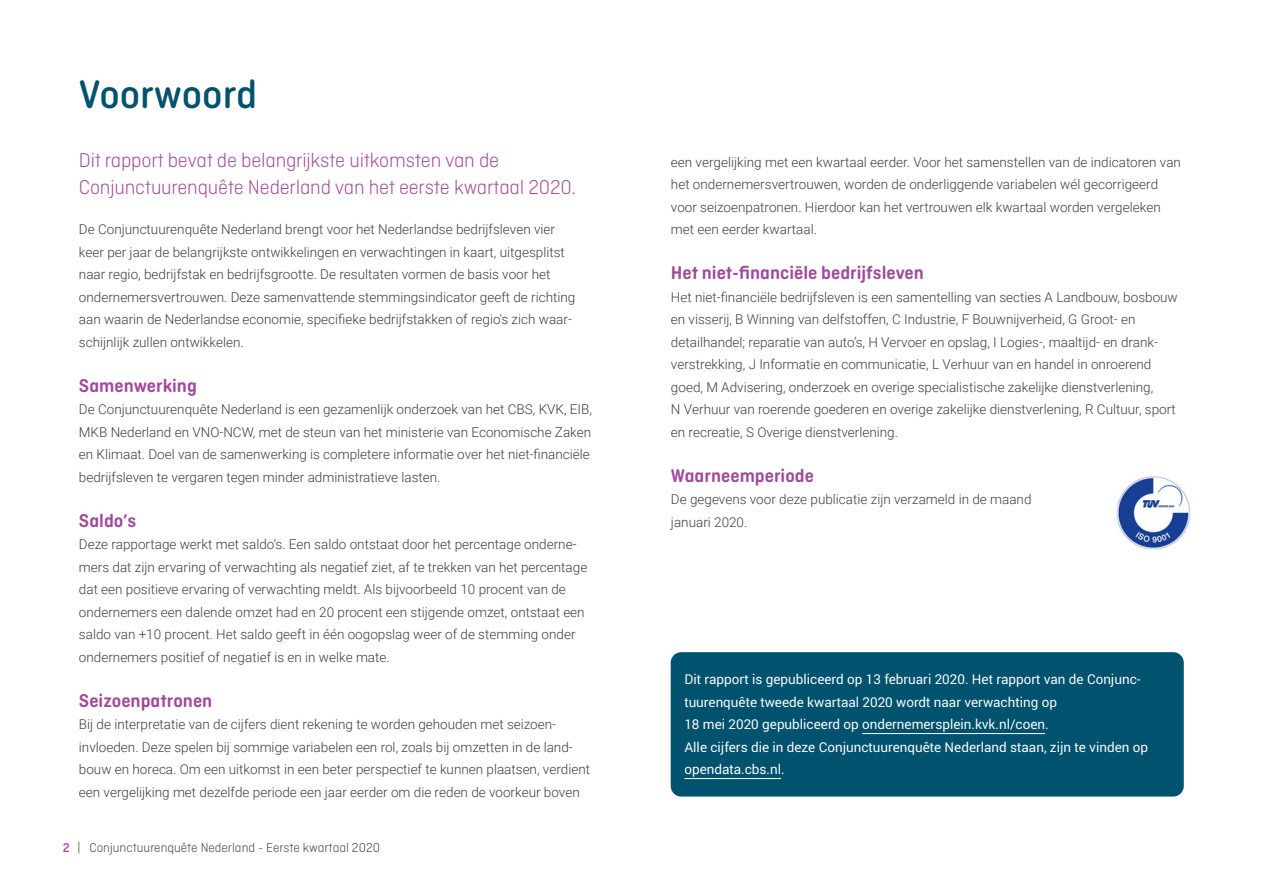
<style>
.page{position:relative;width:1263px;height:893px;background:#fff}
.page>*{position:absolute;margin:0;border:0;box-sizing:border-box;transform-origin:0 0}
.H1_Heading_COEN{font:500 42px "Ciutadella Rounded";color:#00526e}
.P_Introtekst{font:300 21px/27px "Ciutadella Rounded";letter-spacing:-.01em;color:#a1499b}
.H2_Tussenkop{font:600 19.5px "Ciutadella Rounded";color:#a1499b}
.P_Bodytekst{font:300 13.5px/22.5px "Roboto";color:#3e3e3f}
.P_Bodytekst_diap{font:13.5px/22.5px "Roboto";color:#fff}
.t1{font:300 13.5px "Ciutadella Rounded";color:#3e3e3f}
.s1{font-weight:500;color:#a1499b}
</style>
<div class="page">
<div style="left:671px;top:652px;width:513px;height:145px;background:#00526e;border-radius:11px"></div>
<hr style="left:862px;top:733px;width:183px;height:1px;background:#fff">
<hr style="left:684px;top:778px;width:97px;height:1px;background:#fff">
<img style="left:1116px;top:476px;width:75px;height:74px">
<h1 class="H1_Heading_COEN" style="left:79px;top:71px;width:180px">Voorwoord</h1>
<p class="P_Introtekst" style="left:79px;top:146px;width:498px">Dit rapport bevat de belangrijkste uitkomsten van de<br>Conjunctuurenquête Nederland van het eerste kwartaal 2020.</p>
<p class="P_Bodytekst" style="left:79px;top:217px;width:498px">De Conjunctuurenquête Nederland brengt voor het Nederlandse bedrijfsleven vier keer per jaar de belangrijkste ontwikkelingen en verwachtingen in kaart, uitgesplitst naar regio, bedrijfstak en bedrijfsgrootte. De resultaten vormen de basis voor het ondernemersvertrouwen. Deze samenvattende stemmingsindicator geeft de richting aan waarin de Nederlandse economie, specifieke bedrijfstakken of regio's zich waar&shy;schijnlijk zullen ontwikkelen.</p>
<h2 class="H2_Tussenkop" style="left:79px;top:374px;width:119px">Samenwerking</h2>
<p class="P_Bodytekst" style="left:79px;top:397px;width:515px">De Conjunctuurenquête Nederland is een gezamenlijk onderzoek van het CBS, KVK, EIB, MKB Nederland en VNO-NCW, met de steun van het ministerie van Economische Zaken en Klimaat. Doel van de samenwerking is completere informatie over het niet-financiële bedrijfsleven te vergaren tegen minder administratieve lasten.</p>
<h2 class="H2_Tussenkop" style="left:79px;top:509px;width:59px">Saldo’s</h2>
<p class="P_Bodytekst" style="left:79px;top:532px;width:510px">Deze rapportage werkt met saldo’s. Een saldo ontstaat door het percentage onderne&shy;mers dat zijn ervaring of verwachting als negatief ziet, af te trekken van het percentage dat een positieve ervaring of verwachting meldt. Als bijvoorbeeld 10 procent van de ondernemers een dalende omzet had en 20 procent een stijgende omzet, ontstaat een saldo van +10 procent. Het saldo geeft in één oogopslag weer of de stemming onder ondernemers positief of negatief is en in welke mate.</p>
<h2 class="H2_Tussenkop" style="left:79px;top:689px;width:135px">Seizoenpatronen</h2>
<p class="P_Bodytekst" style="left:79px;top:712px;width:513px">Bij de interpretatie van de cijfers dient rekening te worden gehouden met seizoen&shy;invloeden. Deze spelen bij sommige variabelen een rol, zoals bij omzetten in de land&shy;bouw en horeca. Om een uitkomst in een beter perspectief te kunnen plaatsen, verdient een vergelijking met dezelfde periode een jaar eerder om die reden de voorkeur boven</p>
<p class="t1" style="left:63px;top:840px;width:319px"><span class="s1">2</span> | Conjunctuurenquête Nederland - Eerste kwartaal 2020</p>
<p class="P_Bodytekst" style="left:671px;top:150px;width:512px">een vergelijking met een kwartaal eerder. Voor het samenstellen van de indicatoren van het ondernemersvertrouwen, worden de onderliggende variabelen wél gecorrigeerd voor seizoenpatronen. Hierdoor kan het vertrouwen elk kwartaal worden vergeleken met een eerder kwartaal.</p>
<h2 class="H2_Tussenkop" style="left:671px;top:262px;width:254px">Het niet-financiële bedrijfsleven</h2>
<p class="P_Bodytekst" style="left:671px;top:285px;width:508px">Het niet-financiële bedrijfsleven is een samentelling van secties A Landbouw, bosbouw en visserij, B Winning van delfstoffen, C Industrie, F Bouwnijverheid, G Groot- en detailhandel; reparatie van auto’s, H Vervoer en opslag, I Logies-, maaltijd- en drank&shy;verstrekking, J Informatie en communicatie, L Verhuur van en handel in onroerend goed, M Advisering, onderzoek en overige specialistische zakelijke dienstverlening,<br>N Verhuur van roerende goederen en overige zakelijke dienstverlening, R Cultuur, sport en recreatie, S Overige dienstverlening.</p>
<h2 class="H2_Tussenkop" style="left:671px;top:464px;width:145px">Waarneemperiode</h2>
<p class="P_Bodytekst" style="left:671px;top:487px;width:362px">De gegevens voor deze publicatie zijn verzameld in de maand januari 2020.</p>
<p class="P_Bodytekst_diap" style="left:684px;top:668px;width:458px">Dit rapport is gepubliceerd op 13 februari 2020. Het rapport van de Conjunc&shy;tuurenquête tweede kwartaal 2020 wordt naar verwachting op<br>18 mei 2020 gepubliceerd op ondernemersplein.kvk.nl/coen.</p>
<p class="P_Bodytekst_diap" style="left:684px;top:735px;width:465px">Alle cijfers die in deze Conjunctuurenquête Nederland staan, zijn te vinden op opendata.cbs.nl.</p>
</div>
